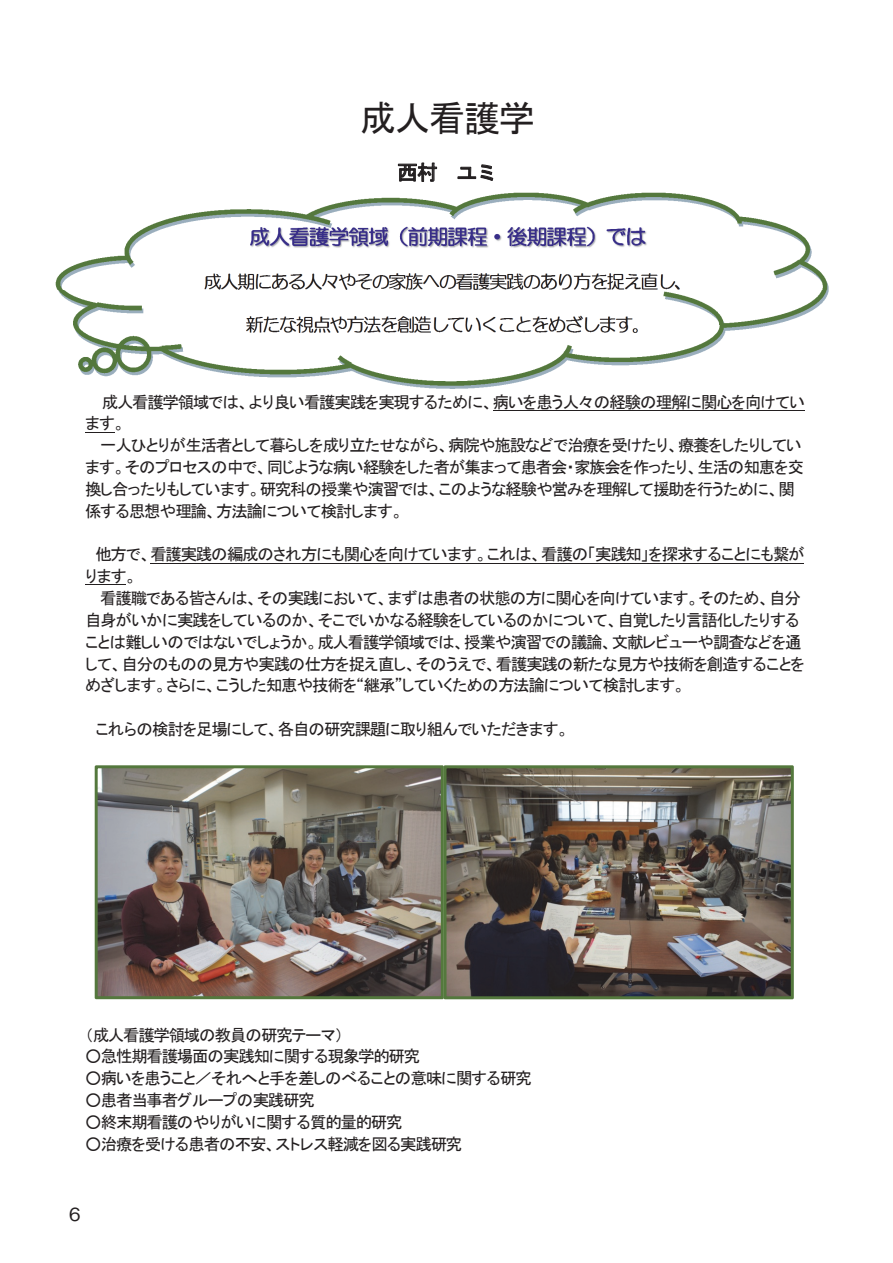
<style>
.page{position:relative;width:893px;height:1263px;background:#fff}
.page>*{position:absolute;margin:0;border:0;box-sizing:border-box;transform-origin:0 0}
.t1{font:36px "MS Gothic";letter-spacing:-.035em;color:#231f20}
.t2{font:21px "MS Gothic";color:#231f20}
.t3{font:500 18px "Gothic BBB Pr 5";color:#231f20}
.t4{font:16.5px/21.9px "MS P Gothic";letter-spacing:-.04em;color:#231f20}
.t5{font:16.5px/21.8px "MS P Gothic";letter-spacing:-.075em;color:#231f20}
</style>
<div class="page">
<svg style="left:398px;top:163px;width:39px;height:19px"></svg>
<svg style="left:458px;top:164px;width:35px;height:17px"></svg>
<hr style="left:493px;top:410px;width:311px;height:1px;background:#231f20">
<svg style="left:85px;top:432px;width:29px;height:1px"></svg>
<hr style="left:150px;top:563px;width:654px;height:1px;background:#231f20">
<hr style="left:85px;top:584px;width:41px;height:1px;background:#231f20">
<img style="left:95px;top:765px;width:349px;height:234px">
<img style="left:444px;top:765px;width:350px;height:234px">
<img style="left:55px;top:193px;width:773px;height:196px">
<h1 class="t1" style="left:360px;top:100px;width:176px">成人看護学</h1>
<p class="t2" style="left:397px;top:162px;width:102px">西村 ユミ</p>
<p class="t5" style="left:85px;top:391px;width:721px;text-indent:17px">成人看護学領域では、より良い看護実践を実現するために、病いを患う人々の経験の理解に関心を向けています。</p>
<p class="t4" style="left:85px;top:434px;width:721px;text-indent:15px">一人ひとりが生活者として暮らしを成り立たせながら、病院や施設などで治療を受けたり、療養をしたりしています。そのプロセスの中で、同じような病い経験をした者が集まって患者会・家族会を作ったり、生活の知恵を交換し合ったりもしています。研究科の授業や演習では、このような経験や営みを理解して援助を行うために、関係する思想や理論、方法論について検討します。</p>
<p class="t4" style="left:85px;top:543px;width:721px;text-indent:10px">他方で、看護実践の編成のされ方にも関心を向けています。これは、看護の「実践知」を探求することにも繋がります。</p>
<p class="t4" style="left:85px;top:587px;width:721px;text-indent:15px">看護職である皆さんは、その実践において、まずは患者の状態の方に関心を向けています。そのため、自分自身がいかに実践をしているのか、そこでいかなる経験をしているのかについて、自覚したり言語化したりすることは難しいのではないでしょうか。成人看護学領域では、授業や演習での議論、文献レビューや調査などを通して、自分のものの見方や実践の仕方を捉え直し、そのうえで、看護実践の新たな見方や技術を創造することをめざします。さらに、こうした知恵や技術を“継承”していくための方法論について検討します。</p>
<p class="t4" style="left:95px;top:718px;width:475px">これらの検討を足場にして、各自の研究課題に取り組んでいただきます。</p>
<p class="t5" style="left:85px;top:1024px;width:260px">（成人看護学領域の教員の研究テーマ）</p>
<p class="t5" style="left:85px;top:1046px;width:337px">○急性期看護場面の実践知に関する現象学的研究</p>
<p class="t4" style="left:85px;top:1067px;width:448px">○病いを患うこと／それへと手を差しのべることの意味に関する研究</p>
<p class="t5" style="left:85px;top:1089px;width:231px">○患者当事者グループの実践研究</p>
<p class="t5" style="left:85px;top:1111px;width:319px">○終末期看護のやりがいに関する質的量的研究</p>
<p class="t5" style="left:85px;top:1133px;width:379px">○治療を受ける患者の不安、ストレス軽減を図る実践研究</p>
<p class="t3" style="left:69px;top:1199px;width:13px">6</p>
</div>
